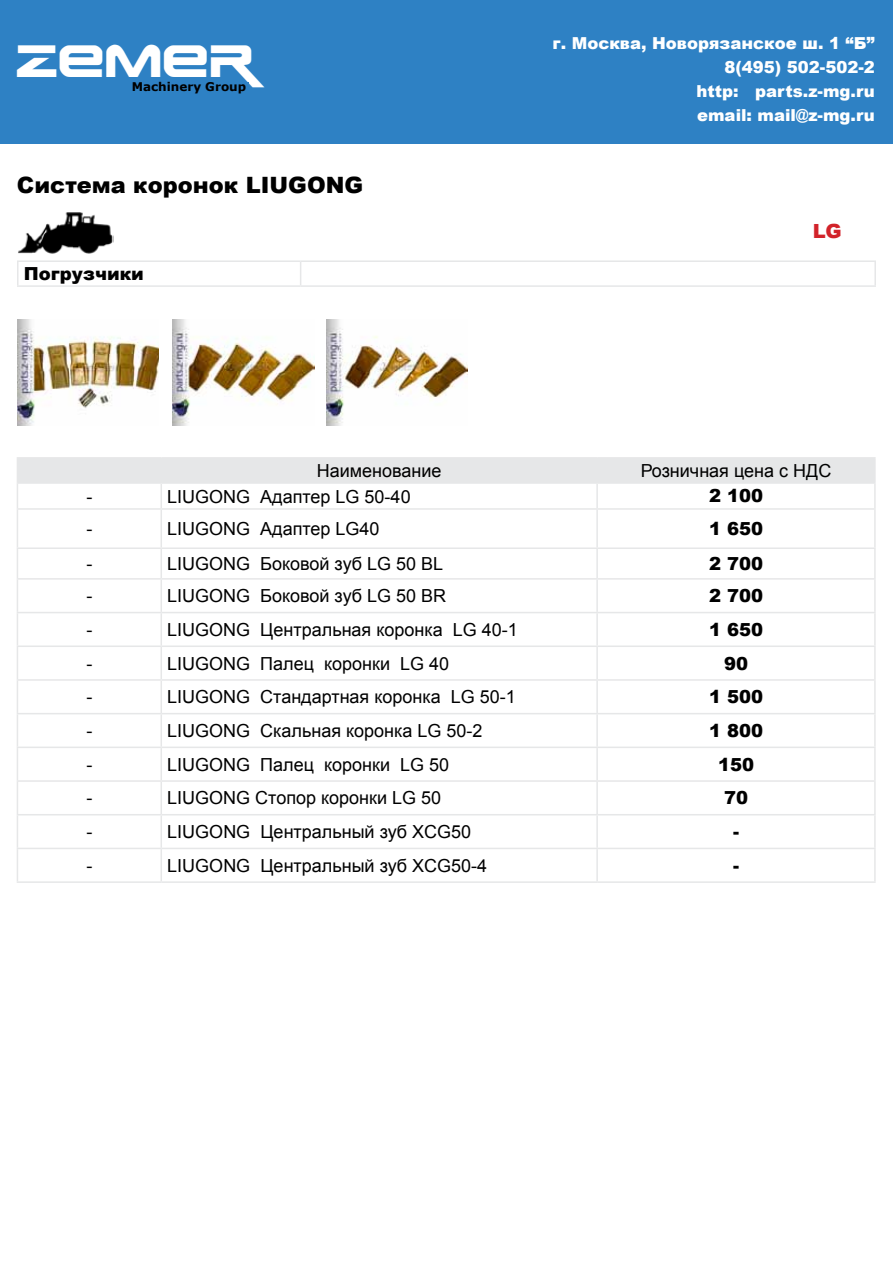
<style>
.page{position:relative;width:893px;height:1263px;background:#fff}
.page>*{position:absolute;margin:0;border:0;box-sizing:border-box;transform-origin:0 0}
.t1{font:45px "Earth Normal";color:#fff}
.t2{font:900 22.5px "Arial";color:#000}
.t3{font:900 19.5px "Arial";color:#d2232a}
.t4{font:18px "Arial";color:#000}
.t5{font:900 18px "Arial";color:#000}
.t6{font:900 16.5px/24px "Arial";color:#fff;text-align:right}
.t7{font:700 12px "Verdana";color:#000}
</style>
<div class="page">
<div style="left:0;top:0;width:893px;height:143px;background:#2e81c4"></div>
<hr style="left:17px;top:457px;width:144px;height:2px;background:#e6e7e8">
<hr style="left:161px;top:457px;width:436px;height:2px;background:#e6e7e8">
<hr style="left:597px;top:457px;width:279px;height:2px;background:#e6e7e8">
<hr style="left:874px;top:459px;width:2px;height:23px;background:#e6e7e8">
<svg style="left:17px;top:459px;width:857px;height:49px"></svg>
<hr style="left:597px;top:482px;width:279px;height:2px;background:#e6e7e8">
<hr style="left:596px;top:484px;width:2px;height:24px;background:#e6e7e8">
<hr style="left:874px;top:484px;width:2px;height:24px;background:#e6e7e8">
<hr style="left:17px;top:508px;width:144px;height:2px;background:#e6e7e8">
<hr style="left:17px;top:510px;width:1px;height:37px;background:#e6e7e8">
<hr style="left:161px;top:508px;width:436px;height:2px;background:#e6e7e8">
<hr style="left:161px;top:510px;width:1px;height:37px;background:#e6e7e8">
<hr style="left:597px;top:508px;width:279px;height:2px;background:#e6e7e8">
<hr style="left:596px;top:510px;width:2px;height:37px;background:#e6e7e8">
<hr style="left:874px;top:510px;width:2px;height:37px;background:#e6e7e8">
<hr style="left:17px;top:547px;width:144px;height:2px;background:#e6e7e8">
<svg style="left:17px;top:549px;width:1px;height:29px"></svg>
<hr style="left:161px;top:547px;width:436px;height:2px;background:#e6e7e8">
<svg style="left:161px;top:549px;width:1px;height:29px"></svg>
<hr style="left:597px;top:547px;width:279px;height:2px;background:#e6e7e8">
<hr style="left:596px;top:549px;width:2px;height:29px;background:#e6e7e8">
<hr style="left:874px;top:549px;width:2px;height:29px;background:#e6e7e8">
<hr style="left:17px;top:578px;width:144px;height:2px;background:#e6e7e8">
<hr style="left:17px;top:580px;width:1px;height:32px;background:#e6e7e8">
<hr style="left:161px;top:578px;width:436px;height:2px;background:#e6e7e8">
<hr style="left:161px;top:580px;width:1px;height:32px;background:#e6e7e8">
<hr style="left:597px;top:578px;width:279px;height:2px;background:#e6e7e8">
<hr style="left:596px;top:580px;width:2px;height:32px;background:#e6e7e8">
<hr style="left:874px;top:580px;width:2px;height:32px;background:#e6e7e8">
<hr style="left:17px;top:612px;width:144px;height:1px;background:#e6e7e8">
<hr style="left:17px;top:613px;width:1px;height:32px;background:#e6e7e8">
<hr style="left:161px;top:612px;width:436px;height:1px;background:#e6e7e8">
<hr style="left:161px;top:613px;width:1px;height:32px;background:#e6e7e8">
<hr style="left:597px;top:612px;width:279px;height:1px;background:#e6e7e8">
<hr style="left:596px;top:613px;width:2px;height:32px;background:#e6e7e8">
<hr style="left:874px;top:613px;width:2px;height:32px;background:#e6e7e8">
<hr style="left:17px;top:645px;width:144px;height:2px;background:#e6e7e8">
<hr style="left:17px;top:647px;width:1px;height:32px;background:#e6e7e8">
<hr style="left:161px;top:645px;width:436px;height:2px;background:#e6e7e8">
<hr style="left:161px;top:647px;width:1px;height:32px;background:#e6e7e8">
<hr style="left:597px;top:645px;width:279px;height:2px;background:#e6e7e8">
<hr style="left:596px;top:647px;width:2px;height:32px;background:#e6e7e8">
<hr style="left:874px;top:647px;width:2px;height:32px;background:#e6e7e8">
<hr style="left:17px;top:679px;width:144px;height:2px;background:#e6e7e8">
<hr style="left:17px;top:681px;width:1px;height:32px;background:#e6e7e8">
<hr style="left:161px;top:679px;width:436px;height:2px;background:#e6e7e8">
<hr style="left:161px;top:681px;width:1px;height:32px;background:#e6e7e8">
<hr style="left:597px;top:679px;width:279px;height:2px;background:#e6e7e8">
<hr style="left:596px;top:681px;width:2px;height:32px;background:#e6e7e8">
<hr style="left:874px;top:681px;width:2px;height:32px;background:#e6e7e8">
<hr style="left:17px;top:713px;width:144px;height:1px;background:#e6e7e8">
<hr style="left:17px;top:714px;width:1px;height:33px;background:#e6e7e8">
<hr style="left:161px;top:713px;width:436px;height:1px;background:#e6e7e8">
<hr style="left:161px;top:714px;width:1px;height:33px;background:#e6e7e8">
<hr style="left:597px;top:713px;width:279px;height:1px;background:#e6e7e8">
<hr style="left:596px;top:714px;width:2px;height:33px;background:#e6e7e8">
<hr style="left:874px;top:714px;width:2px;height:33px;background:#e6e7e8">
<hr style="left:17px;top:747px;width:144px;height:1px;background:#e6e7e8">
<hr style="left:17px;top:748px;width:1px;height:32px;background:#e6e7e8">
<hr style="left:161px;top:747px;width:436px;height:1px;background:#e6e7e8">
<hr style="left:161px;top:748px;width:1px;height:32px;background:#e6e7e8">
<hr style="left:597px;top:747px;width:279px;height:1px;background:#e6e7e8">
<hr style="left:596px;top:748px;width:2px;height:32px;background:#e6e7e8">
<hr style="left:874px;top:748px;width:2px;height:32px;background:#e6e7e8">
<hr style="left:17px;top:780px;width:144px;height:2px;background:#e6e7e8">
<hr style="left:17px;top:782px;width:1px;height:32px;background:#e6e7e8">
<hr style="left:161px;top:780px;width:436px;height:2px;background:#e6e7e8">
<hr style="left:161px;top:782px;width:1px;height:32px;background:#e6e7e8">
<hr style="left:597px;top:780px;width:279px;height:2px;background:#e6e7e8">
<hr style="left:596px;top:782px;width:2px;height:32px;background:#e6e7e8">
<hr style="left:874px;top:782px;width:2px;height:32px;background:#e6e7e8">
<hr style="left:17px;top:814px;width:144px;height:1px;background:#e6e7e8">
<hr style="left:17px;top:815px;width:1px;height:33px;background:#e6e7e8">
<hr style="left:161px;top:814px;width:436px;height:1px;background:#e6e7e8">
<hr style="left:161px;top:815px;width:1px;height:33px;background:#e6e7e8">
<hr style="left:597px;top:814px;width:279px;height:1px;background:#e6e7e8">
<hr style="left:596px;top:815px;width:2px;height:33px;background:#e6e7e8">
<hr style="left:874px;top:815px;width:2px;height:33px;background:#e6e7e8">
<hr style="left:17px;top:848px;width:144px;height:1px;background:#e6e7e8">
<hr style="left:17px;top:849px;width:1px;height:32px;background:#e6e7e8">
<hr style="left:161px;top:848px;width:436px;height:1px;background:#e6e7e8">
<hr style="left:161px;top:849px;width:1px;height:32px;background:#e6e7e8">
<hr style="left:597px;top:848px;width:279px;height:1px;background:#e6e7e8">
<hr style="left:596px;top:849px;width:2px;height:32px;background:#e6e7e8">
<hr style="left:874px;top:849px;width:2px;height:32px;background:#e6e7e8">
<hr style="left:17px;top:881px;width:144px;height:2px;background:#e6e7e8">
<hr style="left:161px;top:881px;width:436px;height:2px;background:#e6e7e8">
<hr style="left:597px;top:881px;width:279px;height:2px;background:#e6e7e8">
<img style="left:18px;top:212px;width:96px;height:42px">
<hr style="left:17px;top:260px;width:284px;height:2px;background:#e6e7e8">
<hr style="left:17px;top:262px;width:2px;height:23px;background:#e6e7e8">
<hr style="left:301px;top:260px;width:575px;height:2px;background:#e6e7e8">
<svg style="left:300px;top:262px;width:1px;height:23px"></svg>
<hr style="left:874px;top:262px;width:2px;height:23px;background:#e6e7e8">
<hr style="left:17px;top:285px;width:284px;height:2px;background:#e6e7e8">
<hr style="left:301px;top:285px;width:575px;height:2px;background:#e6e7e8">
<img style="left:17px;top:320px;width:142px;height:106px">
<img style="left:173px;top:320px;width:142px;height:106px">
<img style="left:326px;top:320px;width:142px;height:106px">
<h1 class="t1" style="left:16px;top:29px;width:238px">ZEMER</h1>
<p class="t7" style="left:132px;top:79px;width:116px">Machinery Group</p>
<p class="t2" style="left:17px;top:169px;width:348px">Система коронок LIUGONG</p>
<p class="t5" style="left:24px;top:261px;width:122px">Погрузчики</p>
<p class="t6" style="left:552px;top:30px;width:324px">г. Москва, Новорязанское ш. 1 “Б”<br>8(495) 502-502-2<br>http: parts.z-mg.ru<br>email: mail@z-mg.ru</p>
<p class="t3" style="left:813px;top:217px;width:30px">LG</p>
<p class="t4" style="left:317px;top:459px;width:126px">Наименование</p>
<p class="t4" style="left:641px;top:459px;width:192px">Розничная цена с НДС</p>
<p class="t4" style="left:86px;top:484px;width:7px">-</p>
<p class="t4" style="left:167px;top:484px;width:245px">LIUGONG Адаптер LG 50-40</p>
<p class="t5" style="left:709px;top:483px;width:56px">2 100</p>
<p class="t4" style="left:86px;top:517px;width:7px">-</p>
<p class="t4" style="left:167px;top:517px;width:214px">LIUGONG Адаптер LG40</p>
<p class="t5" style="left:709px;top:515px;width:56px">1 650</p>
<p class="t4" style="left:86px;top:552px;width:7px">-</p>
<p class="t4" style="left:167px;top:552px;width:277px">LIUGONG Боковой зуб LG 50 BL</p>
<p class="t5" style="left:709px;top:550px;width:56px">2 700</p>
<p class="t4" style="left:86px;top:584px;width:7px">-</p>
<p class="t4" style="left:167px;top:584px;width:280px">LIUGONG Боковой зуб LG 50 BR</p>
<p class="t5" style="left:709px;top:583px;width:56px">2 700</p>
<p class="t4" style="left:86px;top:618px;width:7px">-</p>
<p class="t4" style="left:167px;top:618px;width:352px">LIUGONG Центральная коронка LG 40-1</p>
<p class="t5" style="left:709px;top:616px;width:56px">1 650</p>
<p class="t4" style="left:86px;top:651px;width:7px">-</p>
<p class="t4" style="left:167px;top:651px;width:283px">LIUGONG Палец коронки LG 40</p>
<p class="t5" style="left:724px;top:650px;width:26px">90</p>
<p class="t4" style="left:86px;top:685px;width:7px">-</p>
<p class="t4" style="left:167px;top:685px;width:350px">LIUGONG Стандартная коронка LG 50-1</p>
<p class="t5" style="left:709px;top:684px;width:56px">1 500</p>
<p class="t4" style="left:86px;top:719px;width:7px">-</p>
<p class="t4" style="left:167px;top:719px;width:317px">LIUGONG Скальная коронка LG 50-2</p>
<p class="t5" style="left:709px;top:717px;width:56px">1 800</p>
<p class="t4" style="left:86px;top:753px;width:7px">-</p>
<p class="t4" style="left:167px;top:753px;width:283px">LIUGONG Палец коронки LG 50</p>
<p class="t5" style="left:718px;top:751px;width:38px">150</p>
<p class="t4" style="left:86px;top:786px;width:7px">-</p>
<p class="t4" style="left:167px;top:786px;width:275px">LIUGONG Стопор коронки LG 50</p>
<p class="t5" style="left:724px;top:785px;width:26px">70</p>
<p class="t4" style="left:86px;top:820px;width:7px">-</p>
<p class="t4" style="left:167px;top:820px;width:305px">LIUGONG Центральный зуб XCG50</p>
<p class="t5" style="left:733px;top:818px;width:7px">-</p>
<p class="t4" style="left:86px;top:854px;width:7px">-</p>
<p class="t4" style="left:167px;top:854px;width:321px">LIUGONG Центральный зуб XCG50-4</p>
<p class="t5" style="left:733px;top:852px;width:7px">-</p>
</div>
